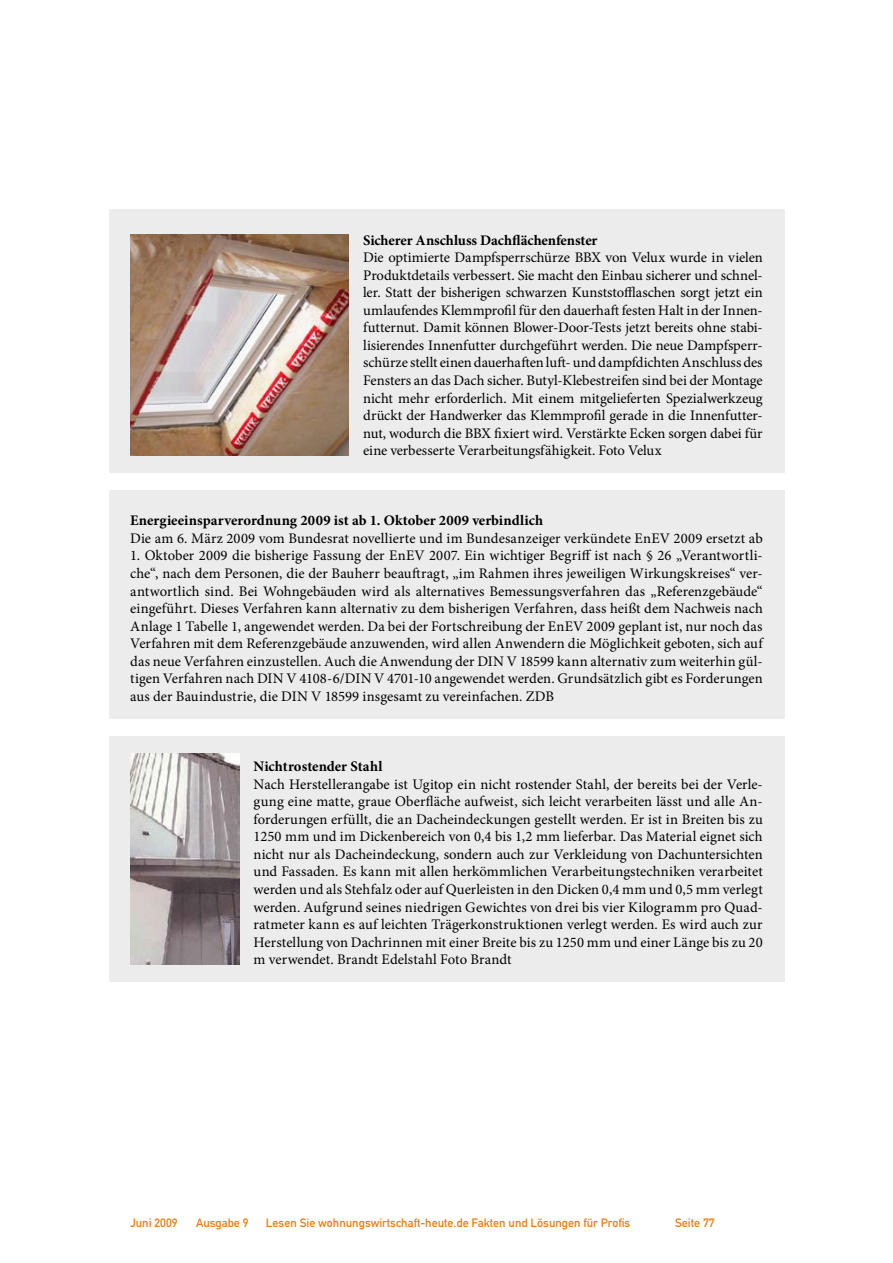
<style>
.page{position:relative;width:893px;height:1263px;background:#fff}
.page>*{position:absolute;margin:0;border:0;box-sizing:border-box;transform-origin:0 0}
.t1{font:14.7px/17.5px "Minion Pro";letter-spacing:.005em;color:#000;text-align:justify}
.t2{font:700 14.7px "Minion Pro";color:#000}
.t3{font:12px "DIN Mittelschrift";color:#ee7d11}
</style>
<div class="page">
<div style="left:109px;top:209px;width:675px;height:264px;background:#ececec"></div>
<img style="left:130px;top:235px;width:218px;height:220px">
<div style="left:109px;top:736px;width:675px;height:246px;background:#ececec"></div>
<img style="left:130px;top:753px;width:109px;height:211px">
<div style="left:109px;top:490px;width:675px;height:228px;background:#ececec"></div>
<p class="t2" style="left:363px;top:229px;width:236px">Sicherer Anschluss Dachflächenfenster</p>
<p class="t1" style="left:363px;top:249px;width:401px">Die optimierte Dampfsperrschürze BBX von Velux wurde in vielen Produktdetails verbessert. Sie macht den Einbau sicherer und schnel&shy;ler. Statt der bisherigen schwarzen Kunststofflaschen sorgt jetzt ein umlaufendes Klemmprofil für den dauerhaft festen Halt in der Innen&shy;futternut. Damit können Blower-Door-Tests jetzt bereits ohne stabi&shy;lisierendes Innenfutter durchgeführt werden. Die neue Dampfsperr&shy;schürze stellt einen dauerhaften luft- und dampfdichten Anschluss des Fensters an das Dach sicher. Butyl-Klebestreifen sind bei der Montage nicht mehr erforderlich. Mit einem mitgelieferten Spezialwerkzeug drückt der Handwerker das Klemmprofil gerade in die Innenfutter&shy;nut, wodurch die BBX fixiert wird. Verstärkte Ecken sorgen dabei für eine verbesserte Verarbeitungsfähigkeit. Foto Velux</p>
<p class="t2" style="left:130px;top:510px;width:414px">Energieeinsparverordnung 2009 ist ab 1. Oktober 2009 verbindlich</p>
<p class="t1" style="left:130px;top:529px;width:634px">Die am 6. März 2009 vom Bundesrat novellierte und im Bundesanzeiger verkündete EnEV 2009 ersetzt ab</p>
<p class="t1" style="left:130px;top:547px;width:634px">1. Oktober 2009 die bisherige Fassung der EnEV 2007. Ein wichtiger Begriff ist nach § 26 „Verantwortli&shy;che“, nach dem Personen, die der Bauherr beauftragt, „im Rahmen ihres jeweiligen Wirkungskreises“ ver&shy;antwortlich sind. Bei Wohngebäuden wird als alternatives Bemessungsverfahren das „Referenzgebäude“ eingeführt. Dieses Verfahren kann alternativ zu dem bisherigen Verfahren, dass heißt dem Nachweis nach Anlage 1 Tabelle 1, angewendet werden. Da bei der Fortschreibung der EnEV 2009 geplant ist, nur noch das Verfahren mit dem Referenzgebäude anzuwenden, wird allen Anwendern die Möglichkeit geboten, sich auf das neue Verfahren einzustellen. Auch die Anwendung der DIN V 18599 kann alternativ zum weiterhin gül&shy;tigen Verfahren nach DIN V 4108-6/DIN V 4701-10 angewendet werden. Grundsätzlich gibt es Forderungen aus der Bauindustrie, die DIN V 18599 insgesamt zu vereinfachen. ZDB</p>
<p class="t2" style="left:254px;top:756px;width:130px">Nichtrostender Stahl</p>
<p class="t1" style="left:254px;top:775px;width:511px">Nach Herstellerangabe ist Ugitop ein nicht rostender Stahl, der bereits bei der Verle&shy;gung eine matte, graue Oberfläche aufweist, sich leicht verarbeiten lässt und alle An&shy;forderungen erfüllt, die an Dacheindeckungen gestellt werden. Er ist in Breiten bis zu 1250 mm und im Dickenbereich von 0,4 bis 1,2 mm lieferbar. Das Material eignet sich nicht nur als Dacheindeckung, sondern auch zur Verkleidung von Dachuntersichten und Fassaden. Es kann mit allen herkömmlichen Verarbeitungstechniken verarbeitet werden und als Stehfalz oder auf Querleisten in den Dicken 0,4 mm und 0,5 mm verlegt werden. Aufgrund seines niedrigen Gewichtes von drei bis vier Kilogramm pro Quad&shy;ratmeter kann es auf leichten Trägerkonstruktionen verlegt werden. Es wird auch zur Herstellung von Dachrinnen mit einer Breite bis zu 1250 mm und einer Länge bis zu 20 m verwendet. Brandt Edelstahl Foto Brandt</p>
<p class="t3" style="left:130px;top:1216px;width:49px">Juni 2009</p>
<p class="t3" style="left:196px;top:1216px;width:54px">Ausgabe 9</p>
<p class="t3" style="left:266px;top:1216px;width:366px">Lesen Sie wohnungswirtschaft-heute.de Fakten und Lösungen für Profis</p>
<p class="t3" style="left:675px;top:1216px;width:41px">Seite 77</p>
</div>
